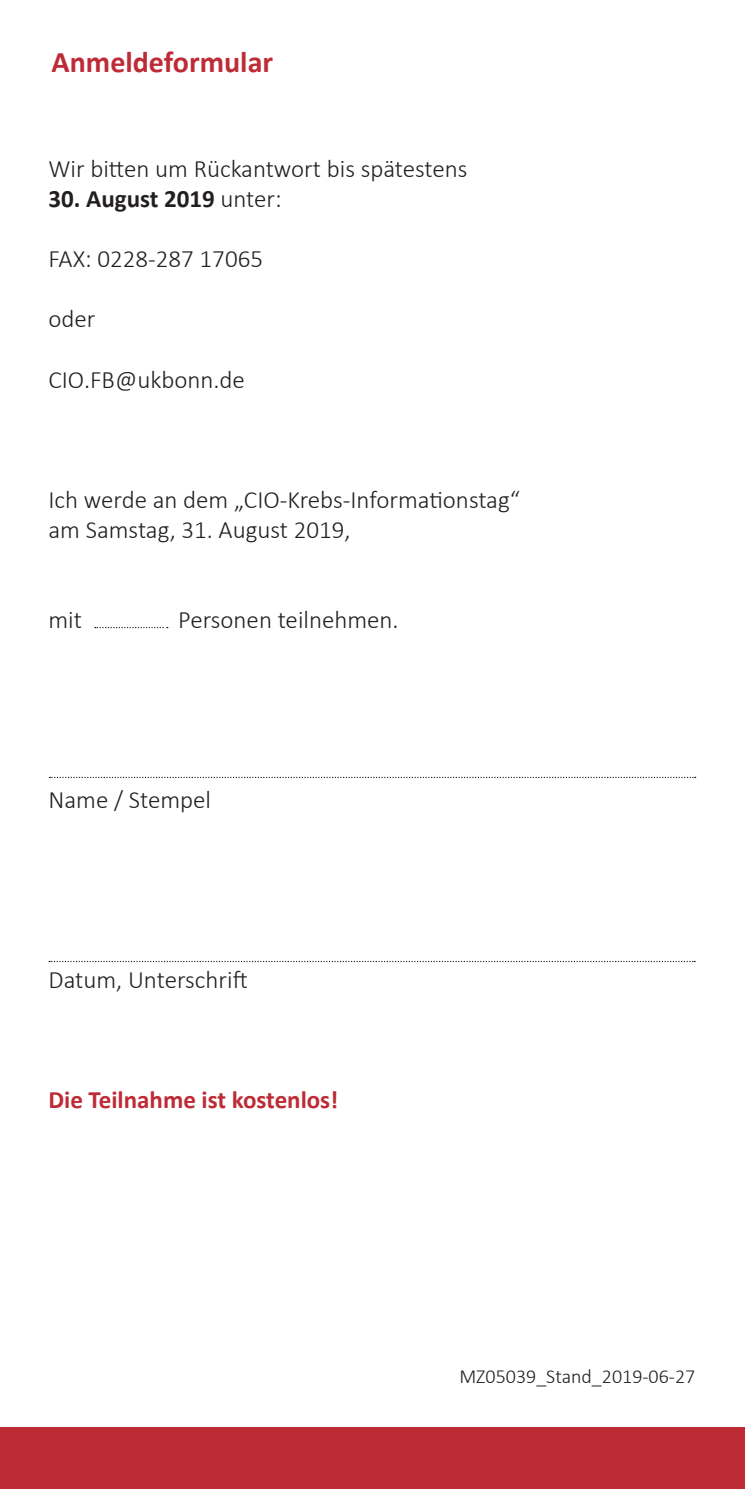
<style>
.page{position:relative;width:745px;height:1489px;background:#fff}
.page>*{position:absolute;margin:0;border:0;box-sizing:border-box;transform-origin:0 0}
.t1{font:700 30px "Calibri";color:#bd2b36}
.t2{font:300 25px/30px "Calibri";color:#231f20}
.t3{font:700 25px "Calibri";color:#bd2b36}
.t4{font:700 25px "Calibri";color:#231f20}
.t5{font:300 20px "Calibri";color:#231f20}
.s1{font-weight:300}
</style>
<div class="page">
<div style="left:0;top:1426px;width:744px;height:62px;background:#bc2a34"></div>
<svg style="left:49px;top:776px;width:646px;height:2px"></svg>
<svg style="left:95px;top:627px;width:73px;height:1px"></svg>
<svg style="left:49px;top:960px;width:645px;height:2px"></svg>
<p class="t1" style="left:52px;top:43px;width:223px">Anmeldeformular</p>
<p class="t2" style="left:48px;top:153px;width:420px">Wir bitten um Rückantwort bis spätestens</p>
<p class="t4" style="left:48px;top:183px;width:235px">30. August 2019 <span class="s1">unter:</span></p>
<p class="t2" style="left:48px;top:243px;width:216px">FAX: 0228-287 17065</p>
<p class="t2" style="left:48px;top:303px;width:49px">oder</p>
<p class="t2" style="left:48px;top:363px;width:198px">CIO.FB@ukbonn.de</p>
<p class="t2" style="left:48px;top:483px;width:473px">Ich werde an dem „CIO-Krebs-Informationstag“ am Samstag, 31. August 2019,</p>
<p class="t2" style="left:48px;top:603px;width:35px">mit</p>
<p class="t2" style="left:178px;top:603px;width:222px">Personen teilnehmen.</p>
<p class="t2" style="left:48px;top:783px;width:164px">Name / Stempel</p>
<p class="t2" style="left:48px;top:963px;width:201px">Datum, Unterschrift</p>
<p class="t3" style="left:48px;top:1083px;width:291px">Die Teilnahme ist kostenlos!</p>
<p class="t5" style="left:459px;top:1363px;width:237px">MZ05039_Stand_2019-06-27</p>
</div>
